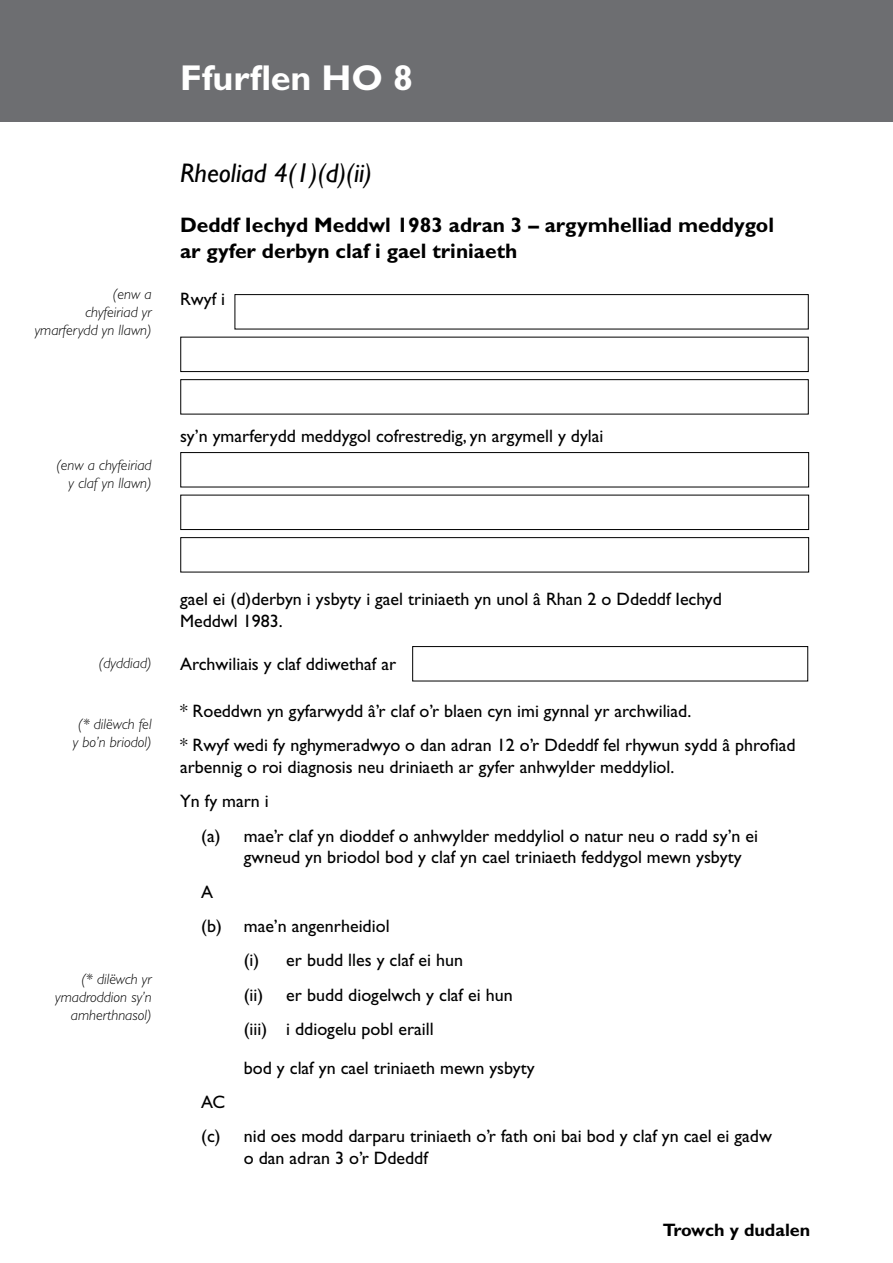
<style>
.page{position:relative;width:893px;height:1263px;background:#fff}
.page>*{position:absolute;margin:0;border:0;box-sizing:border-box;transform-origin:0 0}
.Heading{font:700 36px "Gill Sans Std";color:#fff}
.Sub_heading{font:italic 27px "Gill Sans Std";color:#000}
.Sub_sub_heading{font:700 21px/25.2px "Gill Sans Std";color:#000}
.text{font:18px/21.6px "Gill Sans Std";color:#000}
.bullets{font:18px/21.6px "Gill Sans Std";color:#000}
.t1{font:700 18px "Gill Sans Std";color:#000}
.text-2{font:italic 300 15px/18px "Gill Sans Std";color:#000;text-align:right}
</style>
<div class="page">
<div style="left:0;top:0;width:893px;height:122px;background:#6d6e71"></div>
<div style="left:412px;top:646px;width:396px;height:35px;border:1px solid #000"></div>
<div style="left:235px;top:294px;width:573px;height:35px;border:1px solid #000"></div>
<div style="left:181px;top:337px;width:627px;height:35px;border:1px solid #000"></div>
<div style="left:181px;top:379px;width:627px;height:35px;border:1px solid #000"></div>
<div style="left:181px;top:452px;width:628px;height:35px;border:1px solid #000"></div>
<div style="left:181px;top:495px;width:628px;height:35px;border:1px solid #000"></div>
<div style="left:181px;top:537px;width:628px;height:35px;border:1px solid #000"></div>
<p class="Heading" style="left:180px;top:56px;width:234px">Ffurflen HO 8</p>
<p class="text-2" style="left:35px;top:285px;width:118px">(enw a<br>chyfeiriad yr ymarferydd yn llawn)</p>
<p class="Sub_heading" style="left:180px;top:157px;width:194px">Rheoliad 4(1)(d)(ii)</p>
<p class="Sub_sub_heading" style="left:180px;top:213px;width:596px">Deddf Iechyd Meddwl 1983 adran 3 – argymhelliad meddygol ar gyfer derbyn claf i gael triniaeth</p>
<p class="text" style="left:180px;top:288px;width:47px">Rwyf i</p>
<p class="text-2" style="left:56px;top:457px;width:97px">(enw a chyfeiriad y claf yn llawn)</p>
<p class="text" style="left:180px;top:425px;width:425px">sy’n ymarferydd meddygol cofrestredig, yn argymell y dylai</p>
<p class="text-2" style="left:99px;top:654px;width:54px">(dyddiad)</p>
<p class="text-2" style="left:73px;top:715px;width:80px;text-align:center">(* dilëwch fel y bo’n briodol)</p>
<p class="text-2" style="left:55px;top:970px;width:98px">(* dilëwch yr ymadroddion sy’n amherthnasol)</p>
<p class="text" style="left:180px;top:589px;width:543px">gael ei (d)derbyn i ysbyty i gael triniaeth yn unol â Rhan 2 o Ddeddf Iechyd<br>Meddwl 1983.</p>
<p class="text" style="left:180px;top:653px;width:218px">Archwiliais y claf ddiwethaf ar</p>
<p class="text" style="left:180px;top:700px;width:513px">* Roeddwn yn gyfarwydd â’r claf o’r blaen cyn imi gynnal yr archwiliad.</p>
<p class="text" style="left:180px;top:734px;width:617px">* Rwyf wedi fy nghymeradwyo o dan adran 12 o’r Ddeddf fel rhywun sydd â phrofiad arbennig o roi diagnosis neu driniaeth ar gyfer anhwylder meddyliol.</p>
<p class="text" style="left:180px;top:790px;width:90px">Yn fy marn i</p>
<p class="bullets" style="left:244px;top:825px;width:516px;text-indent:-43px">(a) mae’r claf yn dioddef o anhwylder meddyliol o natur neu o radd sy’n ei gwneud yn briodol bod y claf yn cael triniaeth feddygol mewn ysbyty</p>
<p class="bullets" style="left:201px;top:881px;width:14px">A</p>
<p class="bullets" style="left:201px;top:915px;width:190px">(b) mae’n angenrheidiol</p>
<p class="bullets" style="left:244px;top:949px;width:221px">(i) er budd lles y claf ei hun</p>
<p class="bullets" style="left:244px;top:984px;width:21px">(ii)</p>
<p class="bullets" style="left:286px;top:984px;width:228px">er budd diogelwch y claf ei hun</p>
<p class="bullets" style="left:244px;top:1018px;width:191px">(iii) i ddiogelu pobl eraill</p>
<p class="bullets" style="left:244px;top:1057px;width:292px">bod y claf yn cael triniaeth mewn ysbyty</p>
<p class="bullets" style="left:201px;top:1091px;width:26px">AC</p>
<p class="bullets" style="left:244px;top:1125px;width:530px;text-indent:-43px">(c) nid oes modd darparu triniaeth o’r fath oni bai bod y claf yn cael ei gadw o dan adran 3 o’r Ddeddf</p>
<p class="t1" style="left:663px;top:1219px;width:149px">Trowch y dudalen</p>
</div>
